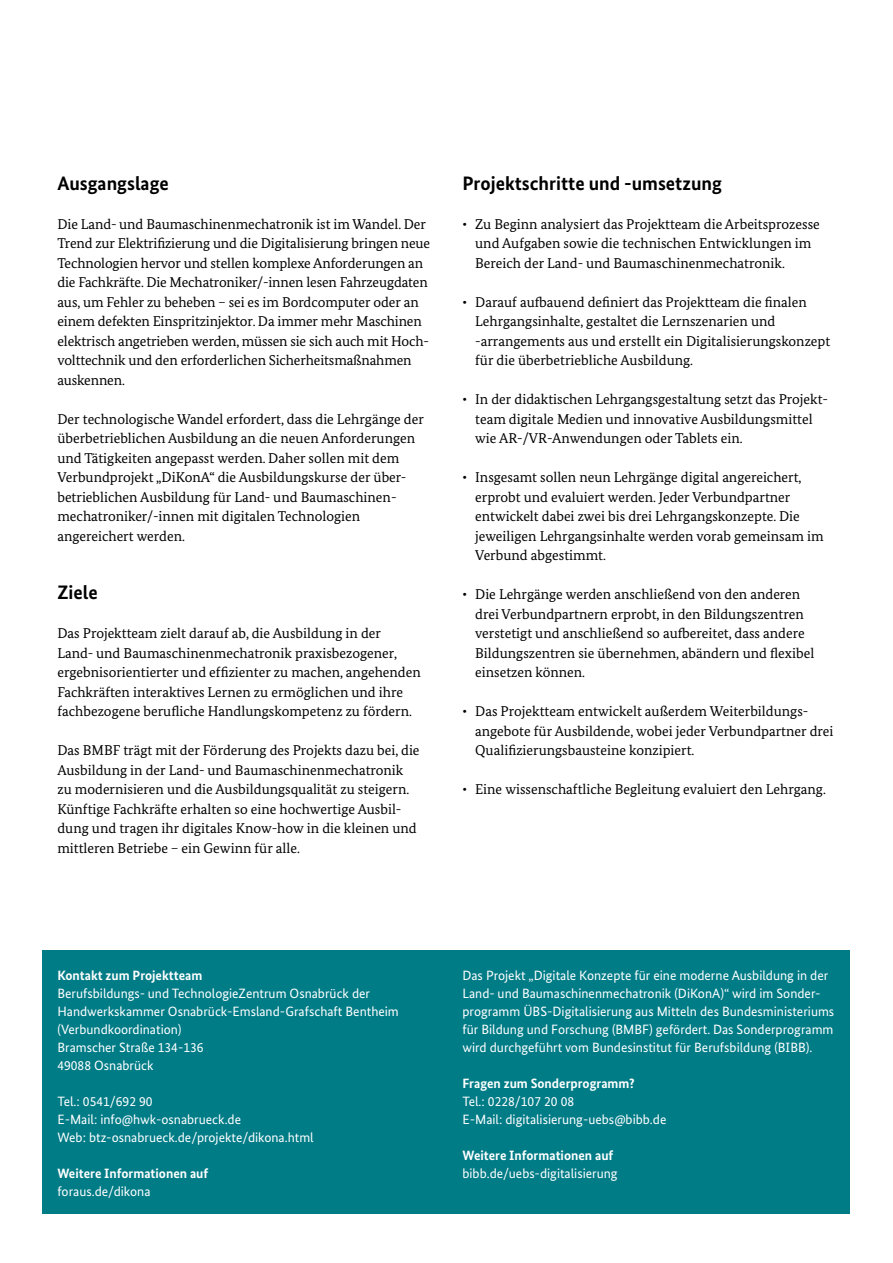
<style>
.page{position:relative;width:893px;height:1263px;background:#fff}
.page>*{position:absolute;margin:0;border:0;box-sizing:border-box;transform-origin:0 0}
.t1{font:700 19.5px "Bundes Sans";color:#000}
._10_Fließtext{font:14.25px/19.5px "Bundes Serif";color:#000}
._11_Aufzählung{font:14.25px/19.5px "Bundes Serif";color:#000}
.Infokasten_Fliesstex{font:13.5px/18px "Bundes Sans";color:#fff}
.Headline_Infokasten{font:700 13.5px "Bundes Sans";color:#fff}
</style>
<div class="page">
<div style="left:43px;top:950px;width:807px;height:263px;background:#007c87"></div>
<h2 class="t1" style="left:57px;top:171px;width:113px">Ausgangslage</h2>
<p class="_10_Fließtext" style="left:57px;top:214px;width:374px">Die Land- und Baumaschinenmechatronik ist im Wandel. Der Trend zur Elektrifizierung und die Digitalisierung bringen neue Technologien hervor und stellen komplexe Anforderungen an die Fachkräfte. Die Mechatroniker/-innen lesen Fahrzeugdaten aus, um Fehler zu beheben − sei es im Bordcomputer oder an einem defekten Einspritzinjektor. Da immer mehr Maschinen elektrisch angetrieben werden, müssen sie sich auch mit Hoch&shy;volttechnik und den erforderlichen Sicherheitsmaßnahmen auskennen.</p>
<p class="_10_Fließtext" style="left:57px;top:409px;width:368px">Der technologische Wandel erfordert, dass die Lehrgänge der überbetrieblichen Ausbildung an die neuen Anforderungen und Tätigkeiten angepasst werden. Daher sollen mit dem Verbundprojekt „DiKonA“ die Ausbildungskurse der über&shy;betrieblichen Ausbildung für Land- und Baumaschinen&shy;mechatroniker/-innen mit digitalen Technologien angereichert werden.</p>
<h2 class="t1" style="left:57px;top:580px;width:42px">Ziele</h2>
<p class="_10_Fließtext" style="left:57px;top:623px;width:365px">Das Projektteam zielt darauf ab, die Ausbildung in der<br>Land- und Baumaschinenmechatronik praxisbezogener, ergebnisorientierter und effizienter zu machen, angehenden Fachkräften interaktives Lernen zu ermöglichen und ihre fachbezogene berufliche Handlungskompetenz zu fördern.</p>
<p class="_10_Fließtext" style="left:57px;top:740px;width:364px">Das BMBF trägt mit der Förderung des Projekts dazu bei, die Ausbildung in der Land- und Baumaschinenmechatronik zu modernisieren und die Ausbildungsqualität zu steigern.<br>Künftige Fachkräfte erhalten so eine hochwertige Ausbil&shy;dung und tragen ihr digitales Know-how in die kleinen und mittleren Betriebe − ein Gewinn für alle.</p>
<h2 class="t1" style="left:462px;top:171px;width:261px">Projektschritte und -umsetzung</h2>
<p class="_11_Aufzählung" style="left:475px;top:214px;width:346px;text-indent:-13px">∙ Zu Beginn analysiert das Projektteam die Arbeitsprozesse und Aufgaben sowie die technischen Entwicklungen im<br>Bereich der Land- und Baumaschinenmechatronik.</p>
<p class="_11_Aufzählung" style="left:475px;top:292px;width:357px;text-indent:-13px">∙ Darauf aufbauend definiert das Projektteam die finalen Lehrgangsinhalte, gestaltet die Lernszenarien und --arrangements aus und erstellt ein Digitalisierungskonzept für die überbetriebliche Ausbildung.</p>
<p class="_11_Aufzählung" style="left:475px;top:389px;width:354px;text-indent:-13px">∙ In der didaktischen Lehrgangsgestaltung setzt das Projekt&shy;team digitale Medien und innovative Ausbildungsmittel wie AR-/VR-Anwendungen oder Tablets ein.</p>
<p class="_11_Aufzählung" style="left:475px;top:467px;width:350px;text-indent:-13px">∙ Insgesamt sollen neun Lehrgänge digital angereichert, erprobt und evaluiert werden. Jeder Verbundpartner entwickelt dabei zwei bis drei Lehrgangskonzepte. Die jeweiligen Lehrgangsinhalte werden vorab gemeinsam im Verbund abgestimmt.</p>
<p class="_11_Aufzählung" style="left:475px;top:584px;width:341px;text-indent:-13px">∙ Die Lehrgänge werden anschließend von den anderen drei Verbundpartnern erprobt, in den Bildungszentren verstetigt und anschließend so aufbereitet, dass andere Bildungszentren sie übernehmen, abändern und flexibel einsetzen können.</p>
<p class="_11_Aufzählung" style="left:475px;top:701px;width:360px;text-indent:-13px">∙ Das Projektteam entwickelt außerdem Weiterbildungs&shy;angebote für Ausbildende, wobei jeder Verbundpartner drei<br>Qualifizierungsbausteine konzipiert.</p>
<p class="_11_Aufzählung" style="left:462px;top:779px;width:365px">∙ Eine wissenschaftliche Begleitung evaluiert den Lehrgang.</p>
<h1 class="Headline_Infokasten" style="left:57px;top:967px;width:146px">Kontakt zum Projektteam</h1>
<p class="Infokasten_Fliesstex" style="left:57px;top:984px;width:343px">Berufsbildungs- und TechnologieZentrum Osnabrück der<br>Handwerkskammer Osnabrück-Emsland-Grafschaft Bentheim (Verbundkoordination)</p>
<p class="Infokasten_Fliesstex" style="left:57px;top:1038px;width:148px">Bramscher Straße 134-136</p>
<p class="Infokasten_Fliesstex" style="left:57px;top:1056px;width:98px">49088 Osnabrück</p>
<p class="Infokasten_Fliesstex" style="left:57px;top:1092px;width:97px">Tel.: 0541/692 90</p>
<p class="Infokasten_Fliesstex" style="left:57px;top:1110px;width:185px">E-Mail: info@hwk-osnabrueck.de</p>
<p class="Infokasten_Fliesstex" style="left:57px;top:1128px;width:258px">Web: btz-osnabrueck.de/projekte/dikona.html</p>
<h1 class="Headline_Infokasten" style="left:57px;top:1165px;width:152px">Weitere Informationen auf</h1>
<p class="Infokasten_Fliesstex" style="left:57px;top:1182px;width:95px">foraus.de/dikona</p>
<p class="Infokasten_Fliesstex" style="left:462px;top:966px;width:373px">Das Projekt „Digitale Konzepte für eine moderne Ausbildung in der Land- und Baumaschinenmechatronik (DiKonA)“ wird im Sonder&shy;programm ÜBS-Digitalisierung aus Mitteln des Bundesministeriums für Bildung und Forschung (BMBF) gefördert. Das Sonderprogramm wird durchgeführt vom Bundesinstitut für Berufsbildung (BIBB).</p>
<h1 class="Headline_Infokasten" style="left:462px;top:1075px;width:174px">Fragen zum Sonderprogramm?</h1>
<p class="Infokasten_Fliesstex" style="left:462px;top:1092px;width:113px">Tel.: 0228/107 20 08</p>
<p class="Infokasten_Fliesstex" style="left:462px;top:1110px;width:205px">E-Mail: digitalisierung-uebs@bibb.de</p>
<h1 class="Headline_Infokasten" style="left:462px;top:1147px;width:152px">Weitere Informationen auf</h1>
<p class="Infokasten_Fliesstex" style="left:462px;top:1164px;width:157px">bibb.de/uebs-digitalisierung</p>
</div>
